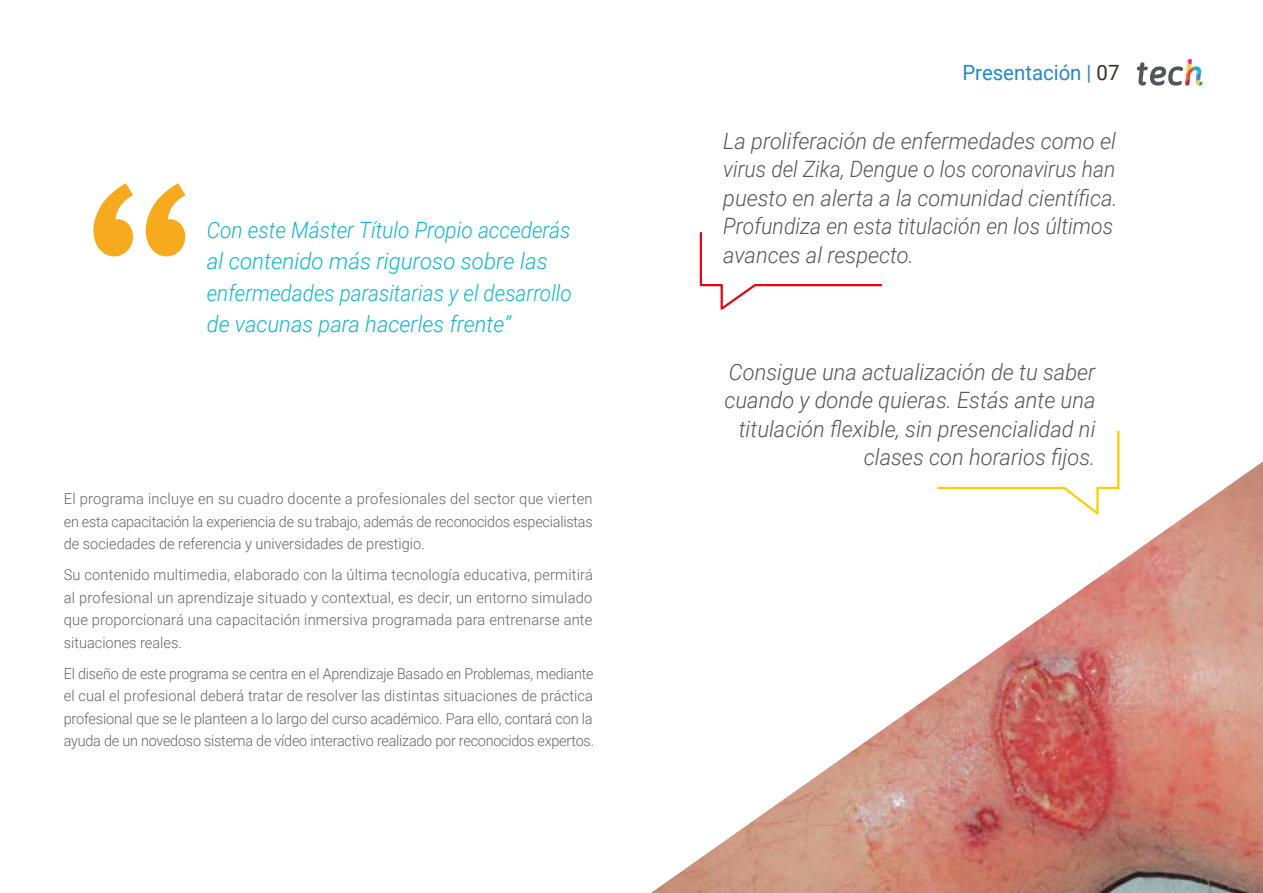
<style>
.page{position:relative;width:1263px;height:893px;background:#fff}
.page>*{position:absolute;margin:0;border:0;box-sizing:border-box;transform-origin:0 0}
.t1{font:italic 300 22.5px/28.5px "Roboto";color:#55565a;text-align:right}
.t2{font:italic 300 22.5px/31.5px "Roboto";color:#0fb6cf;scale:.93 1}
.t3{font:21px "Roboto";color:#2488c9}
.t4{font:300 15px/22.5px "Roboto";color:#646569;text-align:justify}
.t5{font:300 15px/22.5px "Roboto";color:#646569;text-align:justify;scale:.95 1}
.s1{color:#342e1f}
</style>
<div class="page">
<img style="left:651px;top:461px;width:612px;height:432px">
<svg style="left:935px;top:430px;width:185px;height:88px"></svg>
<svg style="left:699px;top:232px;width:183px;height:78px"></svg>
<svg style="left:93px;top:183px;width:93px;height:73px"></svg>
<svg style="left:1137px;top:59px;width:65px;height:27px"></svg>
<h1 class="t2" style="left:207px;top:213px;width:394px">Con este Máster Título Propio accederás al contenido más riguroso sobre las enfermedades parasitarias y el desarrollo de vacunas para hacerles frente”</h1>
<p class="t4" style="left:64px;top:487px;width:530px">El programa incluye en su cuadro docente a profesionales del sector que vierten en esta capacitación la experiencia de su trabajo, además de reconocidos especialistas de sociedades de referencia y universidades de prestigio.</p>
<p class="t4" style="left:64px;top:563px;width:530px">Su contenido multimedia, elaborado con la última tecnología educativa, permitirá al profesional un aprendizaje situado y contextual, es decir, un entorno simulado que proporcionará una capacitación inmersiva programada para entrenarse ante situaciones reales.</p>
<p class="t5" style="left:64px;top:662px;width:560px">El diseño de este programa se centra en el Aprendizaje Basado en Problemas, mediante el cual el profesional deberá tratar de resolver las distintas situaciones de práctica profesional que se le planteen a lo largo del curso académico. Para ello, contará con la ayuda de un novedoso sistema de vídeo interactivo realizado por reconocidos expertos.</p>
<h2 class="t3" style="left:962px;top:57px;width:159px">Presentación | <span class="s1">07</span></h2>
<h1 class="t1" style="left:723px;top:126px;width:396px;text-align:left">La proliferación de enfermedades como el virus del Zika, Dengue o los coronavirus han puesto en alerta a la comunidad científica.<br>Profundiza en esta titulación en los últimos avances al respecto.</h1>
<h1 class="t1" style="left:724px;top:357px;width:372px">Consigue una actualización de tu saber cuando y donde quieras. Estás ante una titulación flexible, sin presencialidad ni clases con horarios fijos.</h1>
</div>
